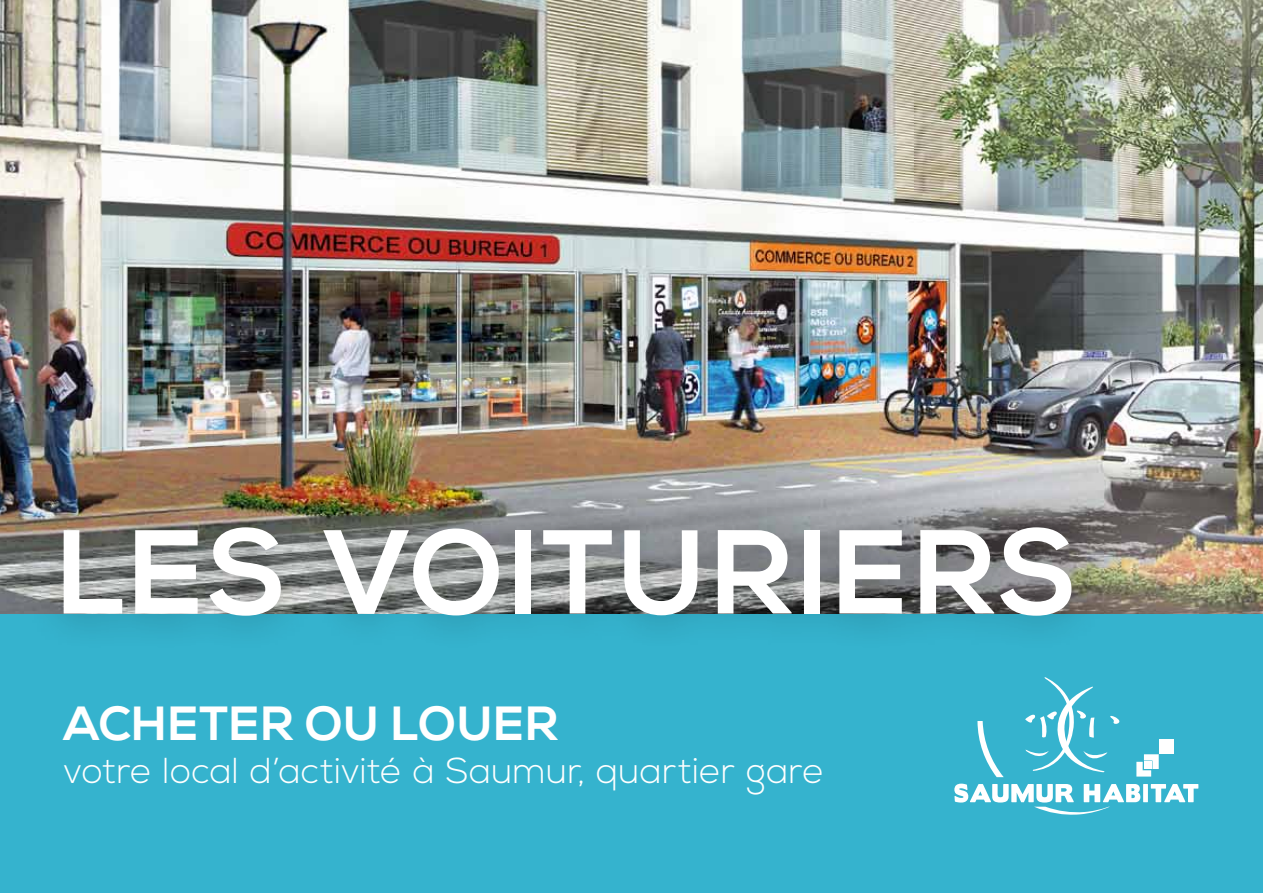
<style>
.page{position:relative;width:1263px;height:893px;background:#fff}
.page>*{position:absolute;margin:0;border:0;box-sizing:border-box;transform-origin:0 0}
.t1{font:700 119.1px "Nexa";letter-spacing:.04em;color:#fff}
.t2{font:700 47.85px "Nexa";letter-spacing:.02em;color:#fff}
.t3{font:300 36px "Nexa";letter-spacing:.01em;color:#fff}
</style>
<div class="page">
<div style="left:0;top:613px;width:1263px;height:280px;background:#35b3ce"></div>
<img style="left:0;top:0;width:1263px;height:613px">
<div style="left:26px;top:491px;width:1082px;height:161px;background:#000;opacity:.3"></div>
<svg style="left:954px;top:784px;width:244px;height:31px"></svg>
<svg style="left:977px;top:721px;width:27px;height:56px"></svg>
<div style="left:1159px;top:739px;width:14px;height:15px;background:#fff"></div>
<svg style="left:1136px;top:754px;width:23px;height:23px"></svg>
<div style="left:1144px;top:762px;width:7px;height:7px;background:#fff"></div>
<svg style="left:1025px;top:677px;width:95px;height:95px"></svg>
<h1 class="t1" style="left:58px;top:504px;width:1021px">LES VOITURIERS</h1>
<h2 class="t2" style="left:64px;top:696px;width:496px">ACHETER OU LOUER</h2>
<p class="t3" style="left:64px;top:750px;width:761px">votre local d’activité à Saumur, quartier gare</p>
</div>
